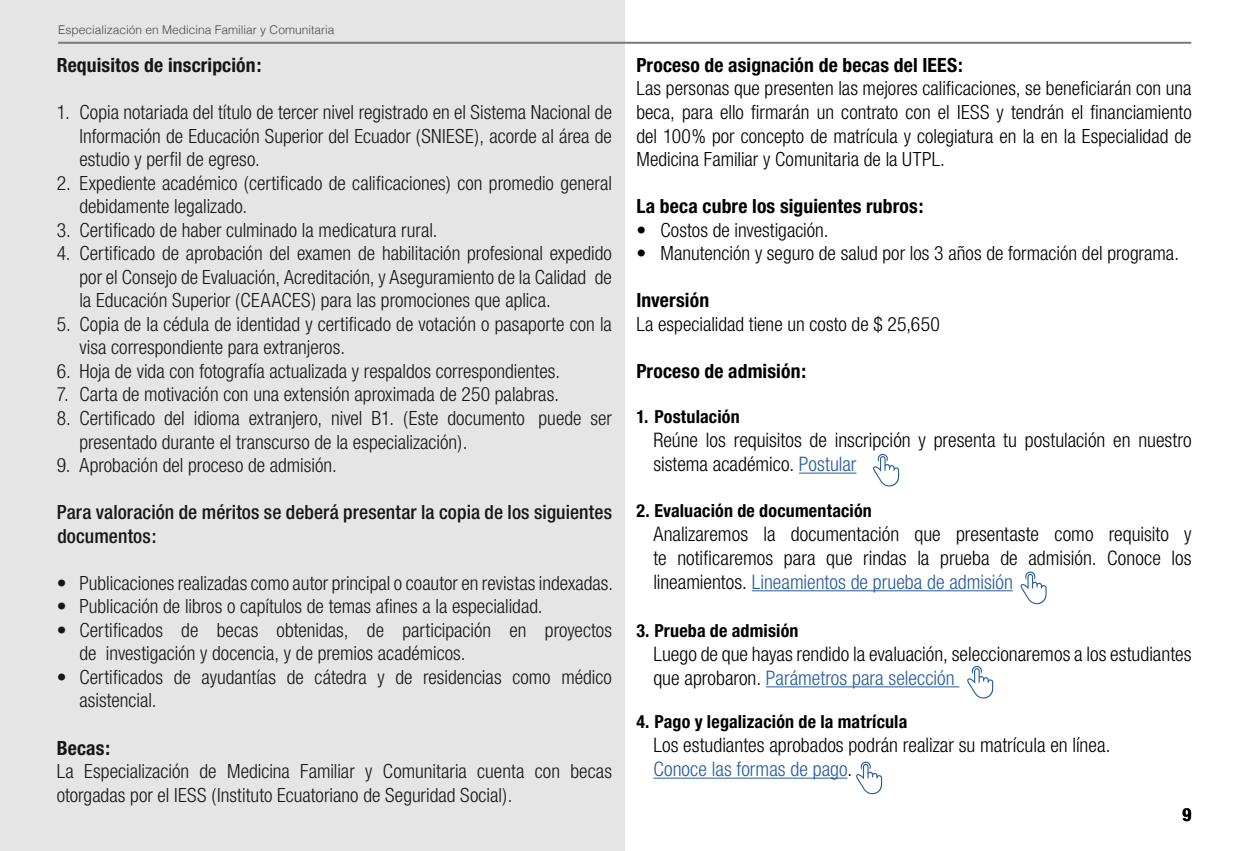
<style>
.page{position:relative;width:1248px;height:851px;background:#fff}
.page>*{position:absolute;margin:0;border:0;box-sizing:border-box;transform-origin:0 0}
.t1{font:300 condensed 20px/24px "Helvetica Neue";color:#000}
.t2{font:300 condensed 19.6px/23.6px "Helvetica Neue";color:#000}
.t3{font:700 condensed 19.6px "Helvetica Neue";letter-spacing:.005em;color:#000}
.t4{font:500 condensed 19.6px/23.6px "Helvetica Neue";letter-spacing:.005em;color:#000}
.t5{font:700 condensed 18px "Helvetica Neue";letter-spacing:.01em;color:#000}
.t6{font:300 12px "Helvetica";color:#3c3c3b}
.s1{color:#275b9b}
</style>
<div class="page">
<hr style="left:58px;top:42px;width:1133px;height:2px;background:#797979">
<div style="left:0;top:0;width:624px;height:850px;background:#e5e5e5"></div>
<hr style="left:798px;top:472px;width:58px;height:1px;background:#275b9b">
<hr style="left:751px;top:590px;width:261px;height:1px;background:#275b9b">
<hr style="left:766px;top:686px;width:193px;height:1px;background:#275b9b">
<hr style="left:653px;top:777px;width:194px;height:1px;background:#275b9b">
<svg style="left:856px;top:761px;width:26px;height:33px"></svg>
<svg style="left:873px;top:454px;width:26px;height:32px"></svg>
<svg style="left:1020px;top:571px;width:26px;height:33px"></svg>
<svg style="left:967px;top:665px;width:26px;height:33px"></svg>
<p class="t6" style="left:58px;top:20px;width:278px">Especialización en Medicina Familiar y Comunitaria</p>
<p class="t3" style="left:57px;top:53px;width:206px">Requisitos de inscripción:</p>
<p class="t2" style="left:79px;top:100px;width:534px;text-align:justify;text-indent:-23px">1. Copia notariada del título de tercer nivel registrado en el Sistema Nacional de Información de Educación Superior del Ecuador (SNIESE), acorde al área de estudio y perfil de egreso.</p>
<p class="t2" style="left:79px;top:171px;width:534px;text-indent:-23px">2. Expediente académico (certificado de calificaciones) con promedio general debidamente legalizado.</p>
<p class="t2" style="left:57px;top:218px;width:382px">3. Certificado de haber culminado la medicatura rural.</p>
<p class="t2" style="left:79px;top:241px;width:534px;text-align:justify;text-indent:-23px">4. Certificado de aprobación del examen de habilitación profesional expedido por el Consejo de Evaluación, Acreditación, y Aseguramiento de la Calidad de la Educación Superior (CEAACES) para las promociones que aplica.</p>
<p class="t2" style="left:79px;top:312px;width:534px;text-indent:-23px">5. Copia de la cédula de identidad y certificado de votación o pasaporte con la visa correspondiente para extranjeros.</p>
<p class="t2" style="left:57px;top:359px;width:505px">6. Hoja de vida con fotografía actualizada y respaldos correspondientes.</p>
<p class="t2" style="left:57px;top:382px;width:504px">7. Carta de motivación con una extensión aproximada de 250 palabras.</p>
<p class="t2" style="left:79px;top:406px;width:534px;text-indent:-23px">8. Certificado del idioma extranjero, nivel B1. (Este documento puede ser presentado durante el transcurso de la especialización).</p>
<p class="t2" style="left:57px;top:453px;width:281px">9. Aprobación del proceso de admisión.</p>
<p class="t4" style="left:57px;top:500px;width:556px">Para valoración de méritos se deberá presentar la copia de los siguientes documentos:</p>
<p class="t2" style="left:57px;top:570px;width:558px">• Publicaciones realizadas como autor principal o coautor en revistas indexadas.</p>
<p class="t2" style="left:57px;top:594px;width:487px">• Publicación de libros o capítulos de temas afines a la especialidad.</p>
<p class="t2" style="left:79px;top:617px;width:534px;text-indent:-23px">• Certificados de becas obtenidas, de participación en proyectos de investigación y docencia, y de premios académicos.</p>
<p class="t2" style="left:79px;top:665px;width:534px;text-indent:-23px">• Certificados de ayudantías de cátedra y de residencias como médico asistencial.</p>
<p class="t3" style="left:57px;top:735px;width:55px">Becas:</p>
<p class="t2" style="left:57px;top:759px;width:556px">La Especialización de Medicina Familiar y Comunitaria cuenta con becas otorgadas por el IESS (Instituto Ecuatoriano de Seguridad Social).</p>
<p class="t3" style="left:636px;top:53px;width:328px">Proceso de asignación de becas del IEES:</p>
<p class="t2" style="left:636px;top:77px;width:557px;text-align:justify">Las personas que presenten las mejores calificaciones, se beneficiarán con una beca, para ello firmarán un contrato con el IESS y tendrán el financiamiento del 100% por concepto de matrícula y colegiatura en la en la Especialidad de Medicina Familiar y Comunitaria de la UTPL.</p>
<p class="t3" style="left:636px;top:194px;width:288px">La beca cubre los siguientes rubros:</p>
<p class="t2" style="left:636px;top:218px;width:194px">• Costos de investigación.</p>
<p class="t2" style="left:636px;top:241px;width:544px">• Manutención y seguro de salud por los 3 años de formación del programa.</p>
<p class="t3" style="left:636px;top:288px;width:74px">Inversión</p>
<p class="t2" style="left:636px;top:312px;width:305px">La especialidad tiene un costo de $ 25,650</p>
<p class="t3" style="left:636px;top:359px;width:171px">Proceso de admisión:</p>
<p class="t5" style="left:636px;top:405px;width:105px">1. Postulación</p>
<p class="t1" style="left:653px;top:428px;width:539px">Reúne los requisitos de inscripción y presenta tu postulación en nuestro sistema académico. <span class="s1">Postular</span></p>
<p class="t5" style="left:636px;top:499px;width:237px">2. Evaluación de documentación</p>
<p class="t1" style="left:653px;top:521px;width:539px;text-align:justify">Analizaremos la documentación que presentaste como requisito y te notificaremos para que rindas la prueba de admisión. Conoce los lineamientos. <span class="s1">Lineamientos de prueba de admisión</span></p>
<p class="t5" style="left:636px;top:619px;width:164px">3. Prueba de admisión</p>
<p class="t1" style="left:653px;top:641px;width:539px">Luego de que hayas rendido la evaluación, seleccionaremos a los estudiantes que aprobaron. <span class="s1">Parámetros para selección</span></p>
<p class="t5" style="left:636px;top:710px;width:272px">4. Pago y legalización de la matrícula</p>
<p class="t1" style="left:653px;top:732px;width:458px">Los estudiantes aprobados podrán realizar su matrícula en línea.<br><span class="s1">Conoce las formas de pago</span>.</p>
<p class="t5" style="left:1182px;top:803px;width:10px">9</p>
</div>
